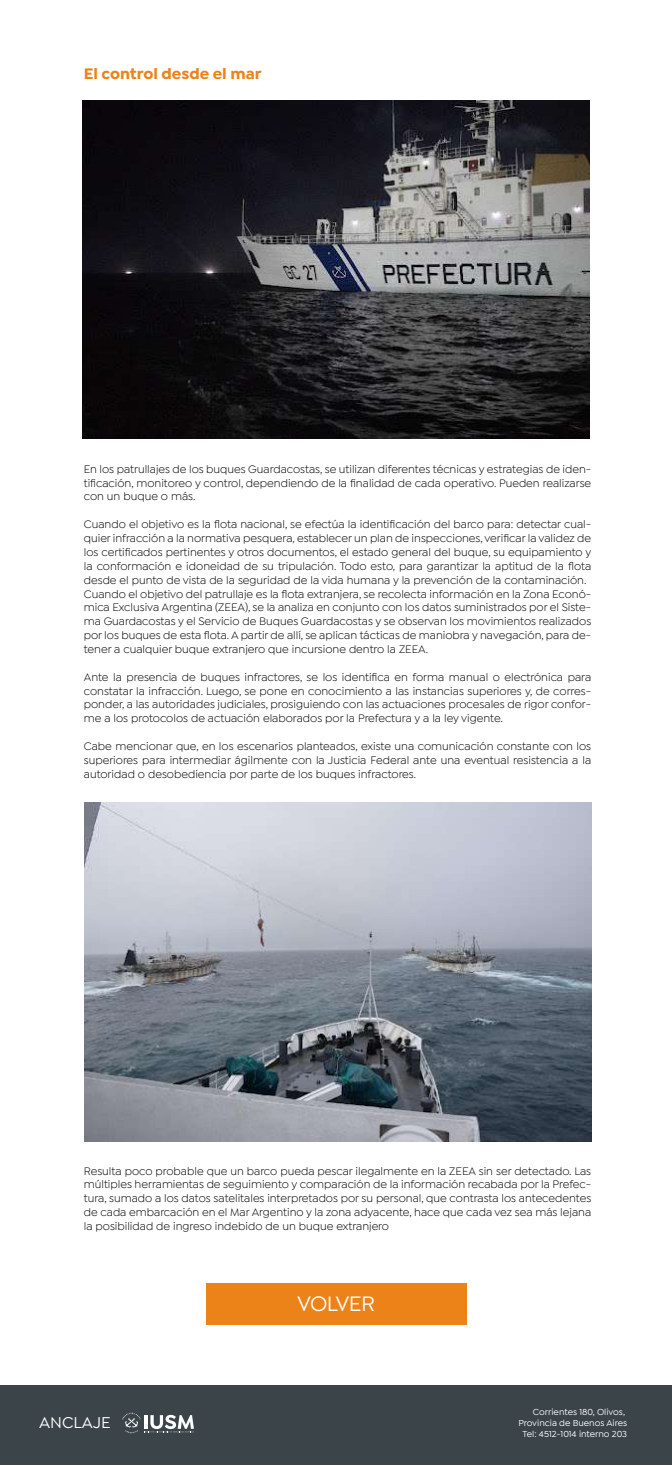
<style>
.page{position:relative;width:672px;height:1466px;background:#fff}
.page>*{position:absolute;margin:0;border:0;box-sizing:border-box;transform-origin:0 0}
.t1{font:500 22.33px "Isidora Sans";letter-spacing:-.03em;color:#fff}
.t2{font:500 16.7px "Isidora Sans";color:#fff}
.t3{font:700 16.27px "Isidora Sans";color:#ec8318}
.t4{font:11.55px/13.9px "Isidora Sans";color:#000;text-align:justify}
.t5{font:500 9.27px/11.1px "Isidora Sans";color:#fff;text-align:right}
</style>
<div class="page">
<div style="left:206px;top:1283px;width:260px;height:42px;background:#ec8318"></div>
<div style="left:0;top:1385px;width:672px;height:79px;background:#3b4449"></div>
<svg style="left:122px;top:1413px;width:72px;height:20px"></svg>
<img style="left:83px;top:101px;width:506px;height:337px">
<img style="left:84px;top:802px;width:507px;height:339px">
<h3 class="t3" style="left:84px;top:63px;width:179px">El control desde el mar</h3>
<p class="t4" style="left:84px;top:462px;width:509px">En los patrullajes de los buques Guardacostas, se utilizan diferentes técnicas y estrategias de iden&shy;tificación, monitoreo y control, dependiendo de la finalidad de cada operativo. Pueden realizarse con un buque o más.</p>
<p class="t4" style="left:84px;top:517px;width:509px;text-align:left">Cuando el objetivo es la flota nacional, se efectúa la identificación del barco para: detectar cual&shy;quier infracción a la normativa pesquera, establecer un plan de inspecciones, verificar la validez de los certificados pertinentes y otros documentos, el estado general del buque, su equipamiento y la conformación e idoneidad de su tripulación. Todo esto, para garantizar la aptitud de la flota desde el punto de vista de la seguridad de la vida humana y la prevención de la contaminación.<br>Cuando el objetivo del patrullaje es la flota extranjera, se recolecta información en la Zona Econó&shy;mica Exclusiva Argentina (ZEEA), se la analiza en conjunto con los datos suministrados por el Siste&shy;ma Guardacostas y el Servicio de Buques Guardacostas y se observan los movimientos realizados por los buques de esta flota. A partir de allí, se aplican tácticas de maniobra y navegación, para de&shy;tener a cualquier buque extranjero que incursione dentro la ZEEA.</p>
<p class="t4" style="left:84px;top:670px;width:509px">Ante la presencia de buques infractores, se los identifica en forma manual o electrónica para constatar la infracción. Luego, se pone en conocimiento a las instancias superiores y, de corres&shy;ponder, a las autoridades judiciales, prosiguiendo con las actuaciones procesales de rigor confor&shy;me a los protocolos de actuación elaborados por la Prefectura y a la ley vigente.</p>
<p class="t4" style="left:84px;top:739px;width:509px">Cabe mencionar que, en los escenarios planteados, existe una comunicación constante con los superiores para intermediar ágilmente con la Justicia Federal ante una eventual resistencia a la autoridad o desobediencia por parte de los buques infractores.</p>
<p class="t4" style="left:84px;top:1164px;width:509px">Resulta poco probable que un barco pueda pescar ilegalmente en la ZEEA sin ser detectado. Las múltiples herramientas de seguimiento y comparación de la información recabada por la Prefec&shy;tura, sumado a los datos satelitales interpretados por su personal, que contrasta los antecedentes de cada embarcación en el Mar Argentino y la zona adyacente, hace que cada vez sea más lejana la posibilidad de ingreso indebido de un buque extranjero</p>
<h2 class="t2" style="left:39px;top:1413px;width:73px">ANCLAJE</h2>
<h1 class="t1" style="left:297px;top:1291px;width:79px">VOLVER</h1>
<p class="t5" style="left:518px;top:1406px;width:110px">Corrientes 180, Olivos,<br>Provincia de Buenos Aires<br>Tel: 4512-1014 interno 203</p>
</div>
